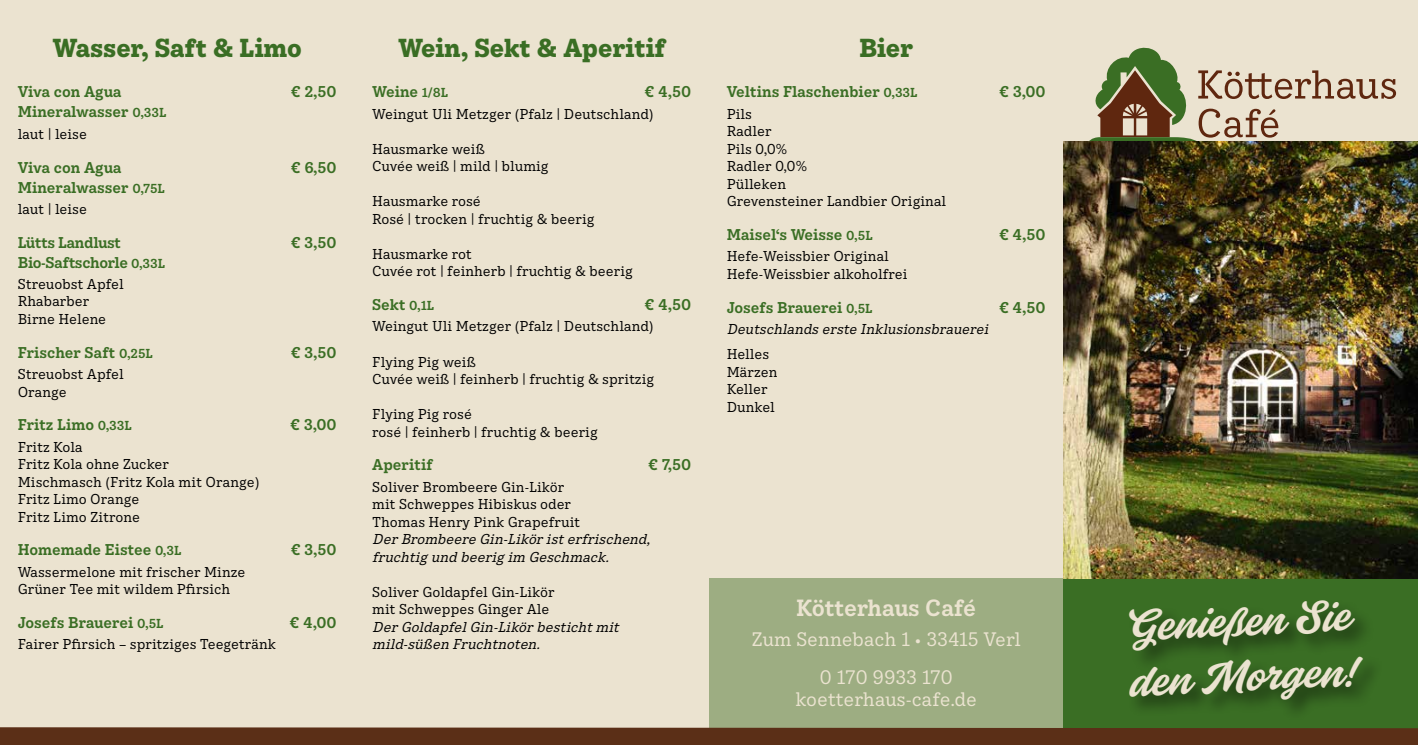
<style>
.page{position:relative;width:1418px;height:745px;background:#fff}
.page>*{position:absolute;margin:0;border:0;box-sizing:border-box;transform-origin:0 0}
.t1{font:46.25px/55.6px "Fineday Style One";color:#ebe3d0}
.t2{font:700 25px "Ivy Style TW";color:#3a6e24}
.t3{font:600 22.5px "Ivy Style TW";letter-spacing:-.02em;color:#ebe3d0}
.t4{font:18.75px/37.5px "Ivy Style TW";letter-spacing:-.02em;color:#ebe3d0;text-align:center}
.t5{font:600 15px "Ivy Style TW";letter-spacing:-.005em;color:#3a6e24}
.t6{font:600 15px "Ivy Style TW";letter-spacing:-.025em;color:#3a6e24}
.t7{font:600 15px "Ivy Style TW";letter-spacing:-.04em;color:#3a6e24}
.t8{font:13.75px/17.5px "Ivy Style TW";color:#000}
.t9{font:italic 13.75px/17.5px "Ivy Style TW";color:#000}
.s1{font-size:12.5px}
</style>
<div class="page">
<div style="left:0;top:0;width:365px;height:744px;background:#ebe3d0"></div>
<div style="left:344px;top:0;width:375px;height:744px;background:#ebe3d0"></div>
<div style="left:698px;top:0;width:376px;height:744px;background:#ebe3d0"></div>
<div style="left:1052px;top:0;width:365px;height:744px;background:#ebe3d0"></div>
<div style="left:709px;top:578px;width:354px;height:166px;background:#9dad82"></div>
<div style="left:1063px;top:578px;width:354px;height:166px;background:#3a6e24"></div>
<svg style="left:1087px;top:47px;width:308px;height:95px"></svg>
<img style="left:1063px;top:142px;width:354px;height:436px">
<div style="left:1127px;top:598px;width:256px;height:123px;background:#000;opacity:.5"></div>
<div style="left:0;top:727px;width:1417px;height:17px;background:#5b2f17"></div>
<h2 class="t2" style="left:53px;top:28px;width:251px">Wasser, Saft &amp; Limo</h2>
<p class="t5" style="left:18px;top:80px;width:105px">Viva con Agua</p>
<p class="t5" style="left:291px;top:80px;width:47px">€ 2,50</p>
<p class="t5" style="left:18px;top:100px;width:150px">Mineralwasser <span class="s1">0,33L</span></p>
<p class="t8" style="left:18px;top:124px;width:71px">laut | leise</p>
<p class="t5" style="left:18px;top:155px;width:105px">Viva con Agua</p>
<p class="t5" style="left:291px;top:155px;width:47px">€ 6,50</p>
<p class="t5" style="left:18px;top:175px;width:149px">Mineralwasser <span class="s1">0,75L</span></p>
<p class="t8" style="left:18px;top:199px;width:71px">laut | leise</p>
<p class="t7" style="left:18px;top:230px;width:105px">Lütts Landlust</p>
<p class="t5" style="left:291px;top:230px;width:48px">€ 3,50</p>
<p class="t6" style="left:18px;top:250px;width:149px">Bio-Saftschorle <span class="s1">0,33L</span></p>
<p class="t8" style="left:18px;top:274px;width:108px">Streuobst Apfel<br>Rhabarber<br>Birne Helene</p>
<p class="t5" style="left:18px;top:340px;width:137px">Frischer Saft <span class="s1">0,25L</span></p>
<p class="t5" style="left:291px;top:340px;width:48px">€ 3,50</p>
<p class="t8" style="left:18px;top:364px;width:108px">Streuobst Apfel<br>Orange</p>
<p class="t5" style="left:18px;top:413px;width:116px">Fritz Limo <span class="s1">0,33L</span></p>
<p class="t5" style="left:290px;top:413px;width:48px">€ 3,00</p>
<p class="t8" style="left:18px;top:437px;width:243px">Fritz Kola<br>Fritz Kola ohne Zucker<br>Mischmasch (Fritz Kola mit Orange)<br>Fritz Limo Orange<br>Fritz Limo Zitrone</p>
<p class="t5" style="left:18px;top:538px;width:165px">Homemade Eistee <span class="s1">0,3L</span></p>
<p class="t5" style="left:291px;top:538px;width:48px">€ 3,50</p>
<p class="t8" style="left:18px;top:562px;width:229px">Wassermelone mit frischer Minze<br>Grüner Tee mit wildem Pfirsich</p>
<p class="t5" style="left:18px;top:610px;width:147px">Josefs Brauerei <span class="s1">0,5L</span></p>
<p class="t5" style="left:289px;top:610px;width:49px">€ 4,00</p>
<p class="t8" style="left:18px;top:634px;width:260px">Fairer Pfirsich – spritziges Teegetränk</p>
<h2 class="t2" style="left:398px;top:28px;width:269px">Wein, Sekt &amp; Aperitif</h2>
<p class="t5" style="left:372px;top:80px;width:78px">Weine <span class="s1">1/8L</span></p>
<p class="t5" style="left:644px;top:80px;width:48px">€ 4,50</p>
<p class="t8" style="left:372px;top:104px;width:283px">Weingut Uli Metzger (Pfalz | Deutschland)</p>
<p class="t8" style="left:372px;top:139px;width:178px">Hausmarke weiß<br>Cuvée weiß | mild | blumig</p>
<p class="t8" style="left:372px;top:192px;width:224px">Hausmarke rosé<br>Rosé | trocken | fruchtig &amp; beerig</p>
<p class="t8" style="left:372px;top:244px;width:262px">Hausmarke rot<br>Cuvée rot | feinherb | fruchtig &amp; beerig</p>
<p class="t5" style="left:372px;top:293px;width:63px">Sekt <span class="s1">0,1L</span></p>
<p class="t5" style="left:644px;top:293px;width:48px">€ 4,50</p>
<p class="t8" style="left:372px;top:317px;width:283px">Weingut Uli Metzger (Pfalz | Deutschland)</p>
<p class="t8" style="left:372px;top:352px;width:284px">Flying Pig weiß<br>Cuvée weiß | feinherb | fruchtig &amp; spritzig</p>
<p class="t8" style="left:372px;top:404px;width:227px">Flying Pig rosé<br>rosé | feinherb | fruchtig &amp; beerig</p>
<p class="t5" style="left:372px;top:453px;width:62px">Aperitif</p>
<p class="t5" style="left:648px;top:453px;width:45px">€ 7,50</p>
<p class="t8" style="left:372px;top:477px;width:210px">Soliver Brombeere Gin-Likör mit Schweppes Hibiskus oder<br>Thomas Henry Pink Grapefruit</p>
<p class="t9" style="left:372px;top:529px;width:283px">DerBrombeere Gin-Liköristerfrischend, fruchtig und beerig im Geschmack.</p>
<p class="t8" style="left:372px;top:582px;width:184px">Soliver Goldapfel Gin-Likör mit Schweppes Ginger Ale</p>
<p class="t9" style="left:372px;top:617px;width:253px">DerGoldapfelGin-Likörbestichtmit mild-süßen Fruchtnoten.</p>
<h2 class="t2" style="left:859px;top:28px;width:55px">Bier</h2>
<p class="t5" style="left:726px;top:80px;width:192px">Veltins Flaschenbier <span class="s1">0,33L</span></p>
<p class="t5" style="left:999px;top:80px;width:48px">€ 3,00</p>
<p class="t8" style="left:726px;top:104px;width:221px">Pils<br>Radler<br>Pils 0,0%<br>Radler 0,0%<br>Pülleken<br>Grevensteiner Landbier Original</p>
<p class="t5" style="left:726px;top:223px;width:148px">Maisel‘s Weisse <span class="s1">0,5L</span></p>
<p class="t5" style="left:999px;top:223px;width:48px">€ 4,50</p>
<p class="t8" style="left:726px;top:247px;width:182px">Hefe-Weissbier Original<br>Hefe-Weissbier alkoholfrei</p>
<p class="t5" style="left:726px;top:295px;width:147px">Josefs Brauerei <span class="s1">0,5L</span></p>
<p class="t5" style="left:999px;top:295px;width:48px">€ 4,50</p>
<p class="t9" style="left:726px;top:319px;width:267px">Deutschlands erste Inklusionsbrauerei</p>
<p class="t8" style="left:726px;top:344px;width:52px">Helles<br>Märzen<br>Keller<br>Dunkel</p>
<h3 class="t3" style="left:796px;top:590px;width:181px">Kötterhaus Café</h3>
<h3 class="t4" style="left:751px;top:619px;width:271px">Zum Sennebach 1 • 33415 Verl<br>0 170 9933 170</h3>
<h3 class="t4" style="left:795px;top:679px;width:183px">koetterhaus-cafe.de</h3>
<h1 class="t1" style="left:1124px;top:603px;width:229px;rotate:-3deg">Genießen Sie den Mor gen!</h1>
</div>
